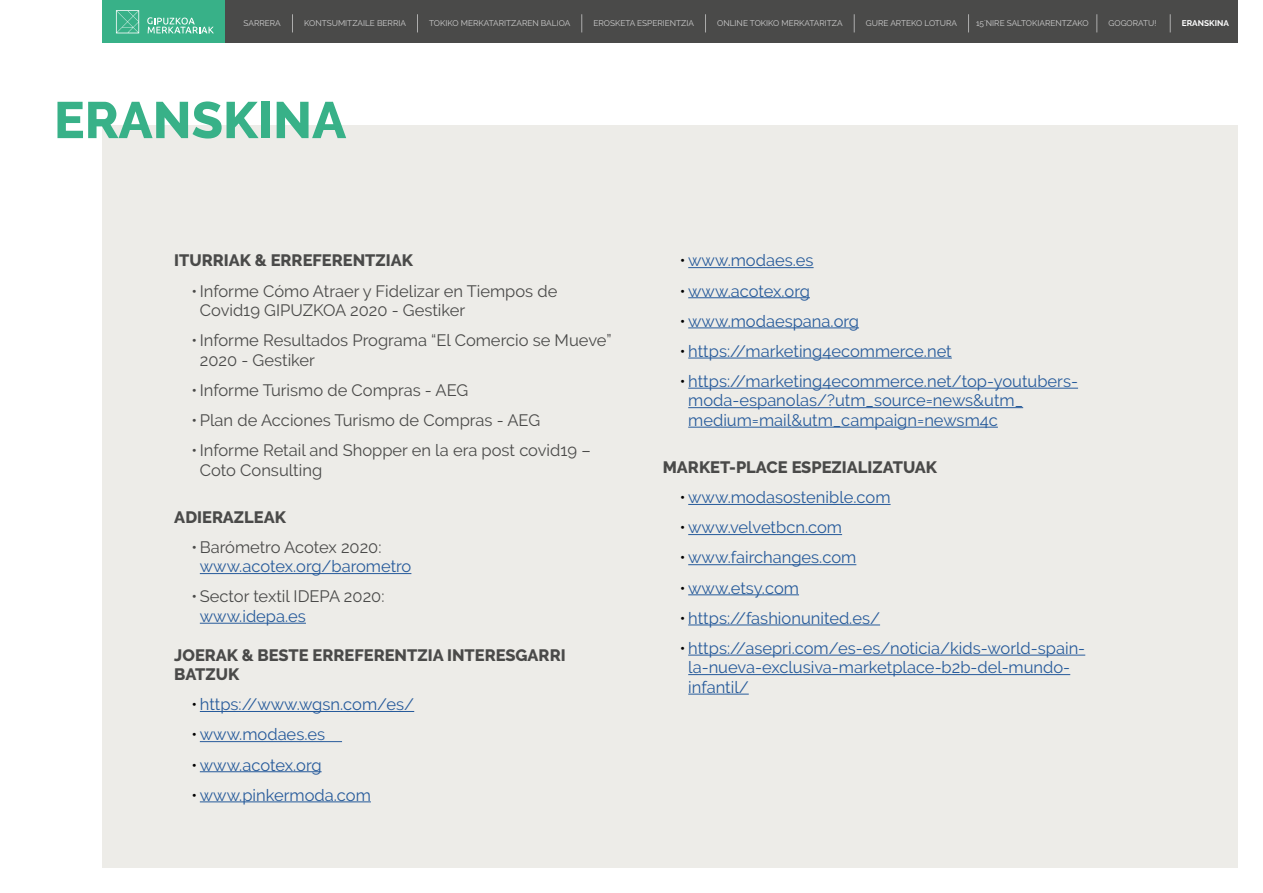
<style>
.page{position:relative;width:1263px;height:893px;background:#fff}
.page>*{position:absolute;margin:0;border:0;box-sizing:border-box;transform-origin:0 0}
.t1{font:800 51.15px "Raleway";color:#38b188}
.t2{font:16.5px/19.5px "Raleway";color:#275b9b}
.t3{font:16.5px/19.5px "Raleway";color:#4a4a49}
.t4{font:800 16.5px/19.5px "Raleway";color:#4a4a49}
.t5{font:8.25px "Raleway";color:#cfcfcf}
.t6{font:700 8.25px "Raleway";color:#fff}
.s1{color:#000}
</style>
<div class="page">
<div style="left:102px;top:125px;width:1135px;height:742px;background:#edece8"></div>
<div style="left:102px;top:0;width:1135px;height:42px;background:#4a4a49"></div>
<div style="left:102px;top:0;width:123px;height:42px;background:#38b188"></div>
<svg style="left:116px;top:10px;width:23px;height:23px"></svg>
<svg style="left:147px;top:17px;width:67px;height:16px"></svg>
<svg style="left:292px;top:14px;width:1px;height:18px"></svg>
<svg style="left:417px;top:14px;width:1px;height:18px"></svg>
<svg style="left:581px;top:14px;width:1px;height:18px"></svg>
<svg style="left:705px;top:14px;width:1px;height:18px"></svg>
<svg style="left:854px;top:14px;width:1px;height:18px"></svg>
<svg style="left:968px;top:14px;width:1px;height:18px"></svg>
<svg style="left:1096px;top:14px;width:1px;height:18px"></svg>
<svg style="left:1170px;top:14px;width:1px;height:18px"></svg>
<hr style="left:200px;top:573px;width:211px;height:1px;background:#275b9b">
<hr style="left:200px;top:623px;width:106px;height:1px;background:#275b9b">
<hr style="left:200px;top:711px;width:214px;height:1px;background:#275b9b">
<hr style="left:200px;top:741px;width:142px;height:1px;background:#275b9b">
<hr style="left:200px;top:771px;width:122px;height:1px;background:#275b9b">
<hr style="left:200px;top:801px;width:171px;height:1px;background:#275b9b">
<hr style="left:688px;top:267px;width:126px;height:1px;background:#275b9b">
<hr style="left:688px;top:297px;width:122px;height:1px;background:#275b9b">
<hr style="left:688px;top:327px;width:171px;height:1px;background:#275b9b">
<hr style="left:688px;top:358px;width:264px;height:1px;background:#275b9b">
<hr style="left:688px;top:388px;width:390px;height:1px;background:#275b9b">
<hr style="left:688px;top:407px;width:335px;height:1px;background:#275b9b">
<hr style="left:688px;top:427px;width:310px;height:1px;background:#275b9b">
<hr style="left:688px;top:504px;width:202px;height:1px;background:#275b9b">
<hr style="left:688px;top:534px;width:154px;height:1px;background:#275b9b">
<hr style="left:688px;top:564px;width:168px;height:1px;background:#275b9b">
<hr style="left:688px;top:594px;width:111px;height:1px;background:#275b9b">
<hr style="left:688px;top:625px;width:192px;height:1px;background:#275b9b">
<hr style="left:688px;top:655px;width:397px;height:1px;background:#275b9b">
<hr style="left:688px;top:674px;width:382px;height:1px;background:#275b9b">
<hr style="left:688px;top:694px;width:61px;height:1px;background:#275b9b">
<p class="t5" style="left:244px;top:19px;width:39px">SARRERA</p>
<p class="t5" style="left:304px;top:19px;width:103px">KONTSUMITZAILE BERRIA</p>
<p class="t5" style="left:429px;top:19px;width:143px">TOKIKO MERKATARITZAREN BALIOA</p>
<p class="t5" style="left:593px;top:19px;width:102px">EROSKETA ESPERIENTZIA</p>
<p class="t5" style="left:717px;top:19px;width:127px">ONLINE TOKIKO MERKATARITZA</p>
<p class="t5" style="left:866px;top:19px;width:93px">GURE ARTEKO LOTURA</p>
<p class="t5" style="left:976px;top:19px;width:114px">15´NIRE SALTOKIARENTZAKO</p>
<p class="t5" style="left:1108px;top:19px;width:49px">GOGORATU!</p>
<p class="t6" style="left:1182px;top:19px;width:48px">ERANSKINA</p>
<h1 class="t1" style="left:54px;top:91px;width:294px">ERANSKINA</h1>
<p class="t4" style="left:174px;top:251px;width:240px">ITURRIAK &amp; ERREFERENTZIAK</p>
<p class="t3" style="left:200px;top:281px;width:359px;text-indent:-8px">• Informe Cómo Atraer y Fidelizar en Tiempos de<br>Covid19 GIPUZKOA 2020 - Gestiker</p>
<p class="t3" style="left:200px;top:331px;width:413px;text-indent:-8px">• Informe Resultados Programa “El Comercio se Mueve”<br>2020 - Gestiker</p>
<p class="t3" style="left:191px;top:380px;width:279px">• Informe Turismo de Compras - AEG</p>
<p class="t3" style="left:191px;top:410px;width:350px">• Plan de Acciones Turismo de Compras - AEG</p>
<p class="t3" style="left:200px;top:440px;width:392px;text-indent:-8px">• Informe Retail and Shopper en la era post covid19 –<br>Coto Consulting</p>
<p class="t4" style="left:174px;top:507px;width:113px">ADIERAZLEAK</p>
<p class="t3" style="left:191px;top:537px;width:192px">• Barómetro Acotex 2020:</p>
<p class="t2" style="left:200px;top:557px;width:213px">www.acotex.org/barometro</p>
<p class="t3" style="left:191px;top:587px;width:195px">• Sector textil IDEPA 2020:</p>
<p class="t2" style="left:200px;top:606px;width:108px">www.idepa.es</p>
<p class="t4" style="left:174px;top:645px;width:393px">JOERAK &amp; BESTE ERREFERENTZIA INTERESGARRI<br>BATZUK</p>
<p class="t2" style="left:191px;top:695px;width:224px"><span class="s1">•</span> https://www.wgsn.com/es/</p>
<p class="t2" style="left:191px;top:725px;width:135px"><span class="s1">•</span> www.modaes.es</p>
<p class="t2" style="left:191px;top:755px;width:132px"><span class="s1">•</span> www.acotex.org</p>
<p class="t2" style="left:191px;top:785px;width:181px"><span class="s1">•</span> www.pinkermoda.com</p>
<p class="t2" style="left:680px;top:251px;width:135px"><span class="s1">•</span> www.modaes.es</p>
<p class="t2" style="left:680px;top:281px;width:132px"><span class="s1">•</span> www.acotex.org</p>
<p class="t2" style="left:680px;top:311px;width:181px"><span class="s1">•</span> www.modaespana.org</p>
<p class="t2" style="left:680px;top:341px;width:274px"><span class="s1">•</span> https://marketing4ecommerce.net</p>
<p class="t2" style="left:688px;top:371px;width:391px;text-indent:-8px"><span class="s1">•</span> https://marketing4ecommerce.net/top-youtubers&shy;moda-espanolas/?utm_source=news&amp;utm_ medium=mail&amp;utm_campaign=newsm4c</p>
<p class="t4" style="left:663px;top:458px;width:276px">MARKET-PLACE ESPEZIALIZATUAK</p>
<p class="t2" style="left:680px;top:488px;width:212px"><span class="s1">•</span> www.modasostenible.com</p>
<p class="t2" style="left:680px;top:518px;width:164px"><span class="s1">•</span> www.velvetbcn.com</p>
<p class="t2" style="left:680px;top:548px;width:178px"><span class="s1">•</span> www.fairchanges.com</p>
<p class="t2" style="left:680px;top:578px;width:121px"><span class="s1">•</span> www.etsy.com</p>
<p class="t2" style="left:680px;top:608px;width:202px"><span class="s1">•</span> https://fashionunited.es/</p>
<p class="t2" style="left:688px;top:638px;width:399px;text-indent:-8px"><span class="s1">•</span> https://asepri.com/es-es/noticia/kids-world-spain&shy;la-nueva-exclusiva-marketplace-b2b-del-mundo&shy;infantil/</p>
</div>
